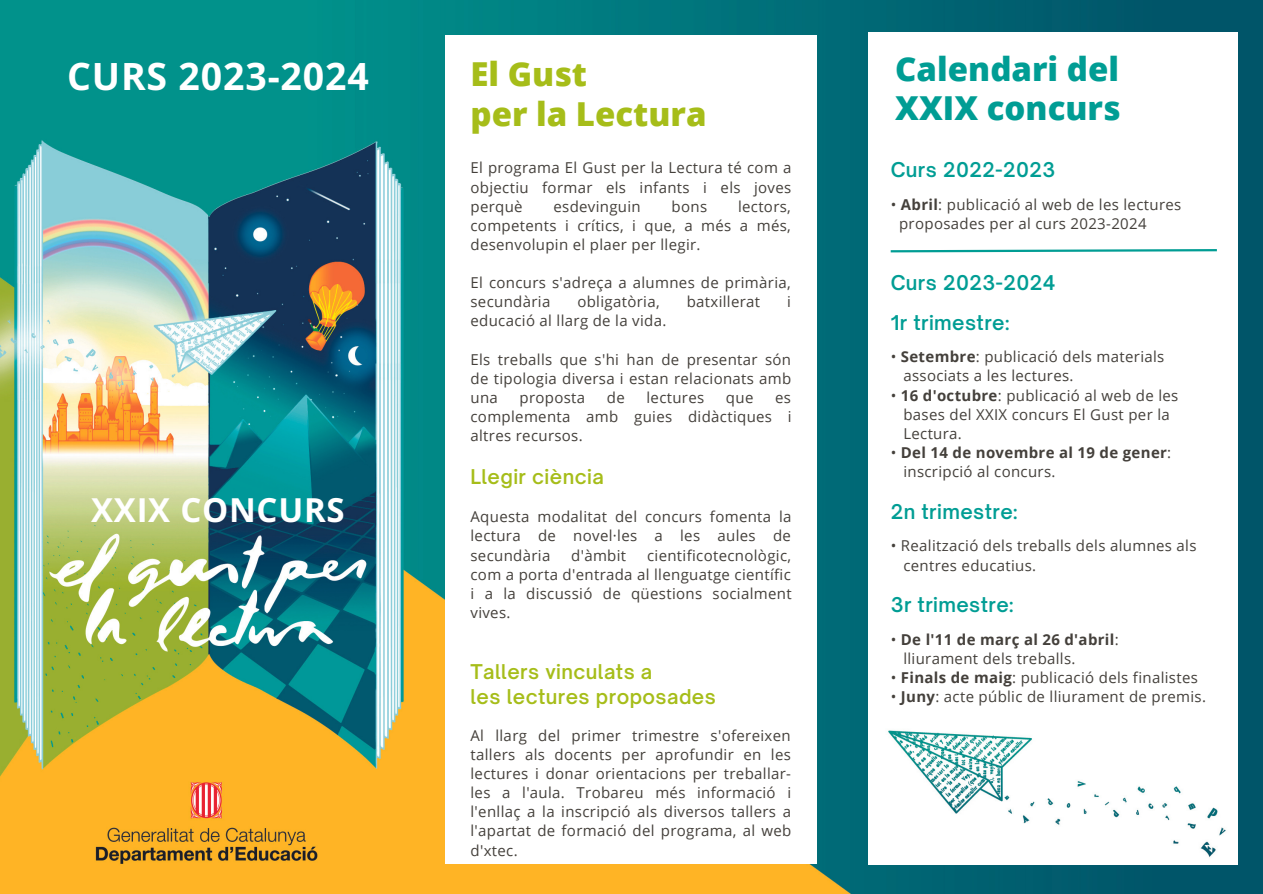
<style>
.page{position:relative;width:1263px;height:894px;background:#fff}
.page>*{position:absolute;margin:0;border:0;box-sizing:border-box;transform-origin:0 0}
.t1{font:700 37.5px "Open Sans";letter-spacing:.025em;color:#fff}
.t2{font:800 33px "Open Sans";color:#009d94}
.t3{font:800 33px "Open Sans";color:#a6bd19}
.t4{font:700 33px "Open Sans";letter-spacing:.025em;color:#fff}
.t5{font:600 19.5px "Open Sauce One";letter-spacing:.02em;color:#009d94}
.t6{font:600 19.5px "Open Sauce One";letter-spacing:.02em;color:#a6bd19}
.t7{font:15px/19px "Open Sans";letter-spacing:.02em;color:#44403b;text-align:justify}
.t8{font:700 15px "Open Sans";letter-spacing:.025em;color:#44403b}
.s1{font-weight:700}
.s2{font-weight:400}
</style>
<div class="page">
<img style="left:0;top:0;width:1263px;height:893px">
<div style="left:868px;top:32px;width:369px;height:832px;background:#fff"></div>
<div style="left:445px;top:35px;width:372px;height:828px;background:#fff"></div>
<img style="left:888px;top:730px;width:338px;height:128px">
<svg style="left:890px;top:249px;width:327px;height:4px"></svg>
<p class="t1" style="left:67px;top:49px;width:303px">CURS 2023-2024</p>
<p class="t4" style="left:91px;top:486px;width:255px">XXIX CONCURS</p>
<p class="t3" style="left:470px;top:51px;width:118px">El Gust</p>
<p class="t3" style="left:470px;top:90px;width:238px">per la Lectura</p>
<p class="t7" style="left:470px;top:158px;width:322px">El programa El Gust per la Lectura té com a objectiu formar els infants i els joves perquè</p>
<p class="t7" style="left:470px;top:196px;width:322px;text-indent:267px">lectors, competents i crítics, i que, a més a més, desenvolupin el plaer per llegir.</p>
<p class="t7" style="left:470px;top:273px;width:322px">El concurs s'adreça a alumnes de primària, secundària</p>
<p class="t7" style="left:553px;top:196px;width:89px">esdevinguin</p>
<p class="t7" style="left:672px;top:196px;width:37px">bons</p>
<p class="t7" style="left:577px;top:292px;width:84px">obligatòria,</p>
<p class="t7" style="left:687px;top:292px;width:75px">batxillerat</p>
<p class="t7" style="left:787px;top:292px;width:5px">i</p>
<p class="t7" style="left:470px;top:311px;width:197px">educació al llarg de la vida.</p>
<p class="t7" style="left:470px;top:349px;width:322px">Els treballs que s'hi han de presentar són de tipologia diversa i estan relacionats amb una</p>
<p class="t7" style="left:520px;top:387px;width:67px">proposta</p>
<p class="t7" style="left:607px;top:387px;width:19px">de</p>
<p class="t7" style="left:646px;top:387px;width:59px">lectures</p>
<p class="t7" style="left:726px;top:387px;width:29px">que</p>
<p class="t7" style="left:470px;top:387px;width:323px;text-indent:305px">es complementa amb guies didàctiques i altres recursos.</p>
<p class="t6" style="left:470px;top:464px;width:135px">Llegir ciència</p>
<p class="t7" style="left:470px;top:507px;width:323px">Aquesta modalitat del concurs fomenta la lectura de novel·les a les aules de secundària</p>
<p class="t7" style="left:470px;top:545px;width:323px;text-indent:177px">cientificotecnològic, com a porta d'entrada al llenguatge científic i a la discussió de qüestions socialment vives.</p>
<p class="t7" style="left:571px;top:545px;width:57px">d'àmbit</p>
<p class="t6" style="left:470px;top:659px;width:183px">Tallers vinculats a</p>
<p class="t6" style="left:470px;top:683px;width:247px">les lectures proposades</p>
<p class="t7" style="left:470px;top:725px;width:322px">Al llarg del primer trimestre s'ofereixen tallers als docents per aprofundir en les lectures i donar orientacions per treballar&shy;les a l'aula. Trobareu més informació i l'enllaç a la inscripció als diversos tallers a l'apartat de formació del programa, al web d'xtec.</p>
<p class="t2" style="left:895px;top:45px;width:225px">Calendari del</p>
<p class="t2" style="left:895px;top:85px;width:227px">XXIX concurs</p>
<p class="t5" style="left:891px;top:157px;width:166px">Curs 2022-2023</p>
<p class="t7" style="left:891px;top:195px;width:292px">• <span class="s1">Abril</span>: publicació al web de les lectures</p>
<p class="t7" style="left:899px;top:214px;width:249px">proposades per al curs 2023-2024</p>
<p class="t5" style="left:891px;top:271px;width:166px">Curs 2023-2024</p>
<p class="t5" style="left:891px;top:310px;width:120px">1r trimestre:</p>
<p class="t7" style="left:891px;top:347px;width:275px">• <span class="s1">Setembre</span>: publicació dels materials</p>
<p class="t7" style="left:903px;top:366px;width:172px">associats a les lectures.</p>
<p class="t7" style="left:891px;top:385px;width:289px">• <span class="s1">16 d'octubre</span>: publicació al web de les</p>
<p class="t7" style="left:903px;top:404px;width:268px">bases del XXIX concurs El Gust per la</p>
<p class="t7" style="left:903px;top:423px;width:60px">Lectura.</p>
<p class="t8" style="left:891px;top:442px;width:282px"><span class="s2">•</span> Del 14 de novembre al 19 de gener<span class="s2">:</span></p>
<p class="t7" style="left:903px;top:461px;width:154px">inscripció al concurs.</p>
<p class="t5" style="left:891px;top:499px;width:128px">2n trimestre:</p>
<p class="t7" style="left:891px;top:536px;width:307px">• Realització dels treballs dels alumnes als</p>
<p class="t7" style="left:903px;top:555px;width:134px">centres educatius.</p>
<p class="t5" style="left:891px;top:592px;width:125px">3r trimestre:</p>
<p class="t8" style="left:891px;top:628px;width:230px"><span class="s2">•</span> De l'11 de març al 26 d'abril<span class="s2">:</span></p>
<p class="t7" style="left:903px;top:648px;width:174px">lliurament dels treballs.</p>
<p class="t7" style="left:891px;top:667px;width:309px">• <span class="s1">Finals de maig</span>: publicació dels finalistes</p>
<p class="t7" style="left:891px;top:686px;width:317px">• <span class="s1">Juny</span>: acte públic de lliurament de premis.</p>
</div>
